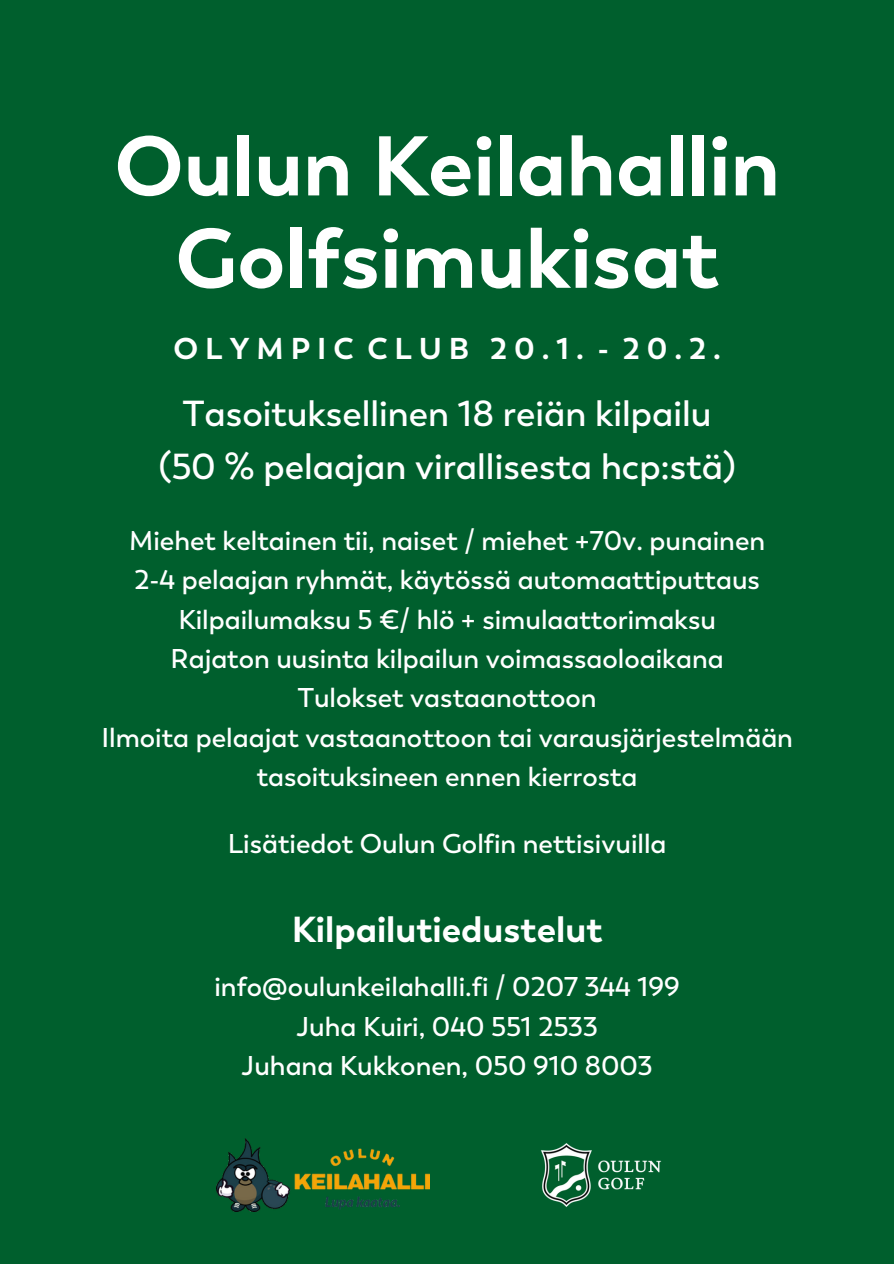
<style>
.page{position:relative;width:894px;height:1264px;background:#fff}
.page>*{position:absolute;margin:0;border:0;box-sizing:border-box;transform-origin:0 0}
.t1{font:700 84px/92.4px "Trenda";color:#fff;text-align:center}
.t2{font:600 36px/52.9px "Trenda";color:#fff;text-align:center}
.t3{font:700 36px "Trenda";color:#fff}
.t4{font:700 30px "Trenda";letter-spacing:.23em;color:#fff}
.t5{font:600 27px/39.5px "Trenda";color:#fff;text-align:center}
</style>
<div class="page">
<div style="left:0;top:0;width:893px;height:1263px;background:#005f2d"></div>
<img style="left:540px;top:1143px;width:122px;height:64px">
<img style="left:217px;top:1138px;width:213px;height:73px">
<h1 class="t1" style="left:114px;top:120px;width:667px">Oulun Keilahallin<br>Golfsimukisat</h1>
<p class="t4" style="left:173px;top:330px;width:549px">OLYMPIC CLUB 20.1. - 20.2.</p>
<h2 class="t2" style="left:159px;top:387px;width:578px">Tasoituksellinen 18 reiän kilpailu (50 % pelaajan virallisesta hcp:stä)</h2>
<p class="t5" style="left:101px;top:521px;width:693px">Miehet keltainen tii, naiset / miehet +70v. punainen<br>2-4 pelaajan ryhmät, käytössä automaattiputtaus Kilpailumaksu 5 €/ hlö + simulaattorimaksu<br>Rajaton uusinta kilpailun voimassaoloaikana<br>Tulokset vastaanottoon<br>Ilmoita pelaajat vastaanottoon tai varausjärjestelmään tasoituksineen ennen kierrosta</p>
<p class="t5" style="left:228px;top:823px;width:440px">Lisätiedot Oulun Golfin nettisivuilla</p>
<h2 class="t3" style="left:292px;top:907px;width:312px">Kilpailutiedustelut</h2>
<p class="t5" style="left:214px;top:967px;width:467px">info@oulunkeilahalli.fi / 0207 344 199<br>Juha Kuiri, 040 551 2533<br>Juhana Kukkonen, 050 910 8003</p>
</div>
